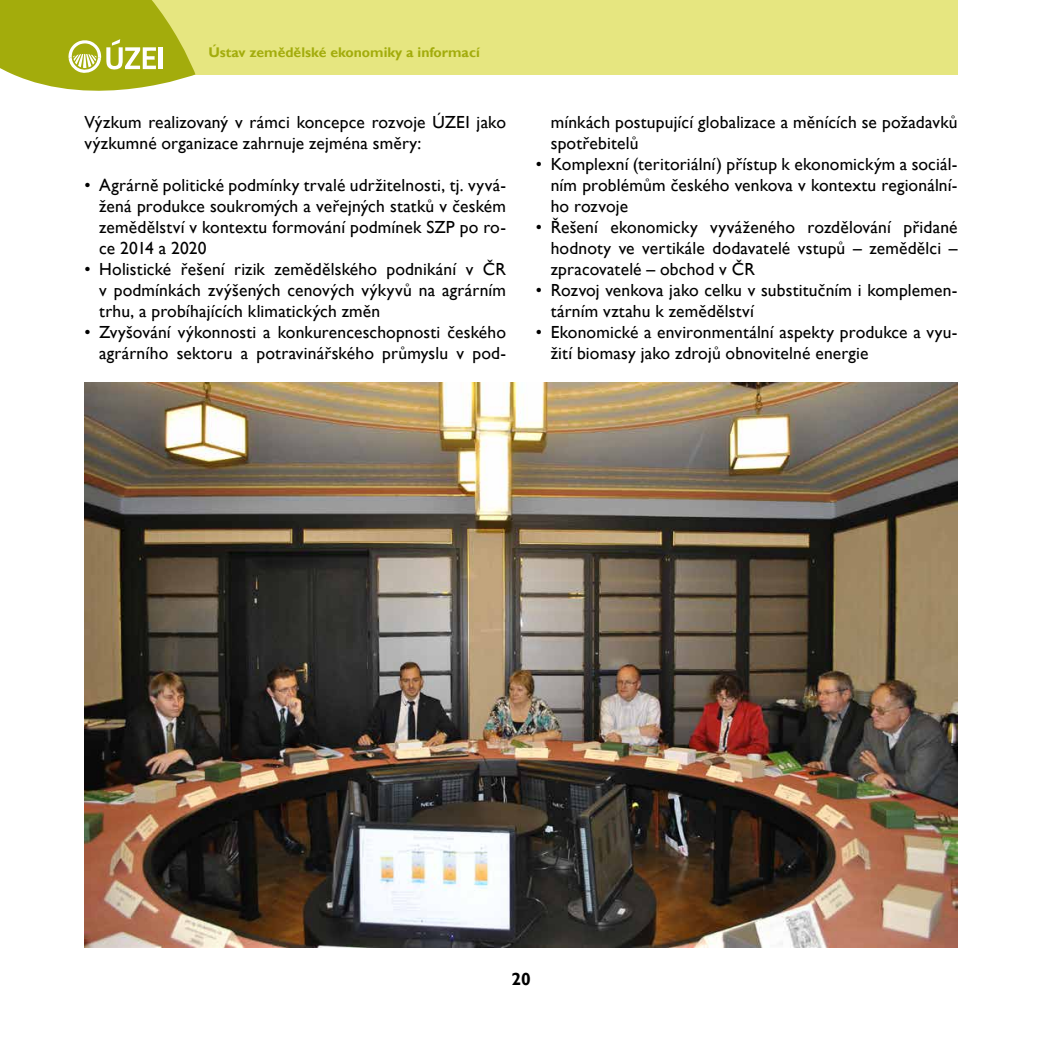
<style>
.page{position:relative;width:1042px;height:1042px;background:#fff}
.page>*{position:absolute;margin:0;border:0;box-sizing:border-box;transform-origin:0 0}
.t1{font:17.5px/21px "Gill Sans";letter-spacing:.01em;color:#000}
.t2{font:700 17.5px "Gill Sans";color:#000}
.t3{font:700 14px "Gill Sans";color:#a3ac0c}
</style>
<div class="page">
<div style="left:84px;top:0;width:873px;height:74px;background:#e6e680"></div>
<svg style="left:0;top:0;width:195px;height:91px"></svg>
<img style="left:84px;top:382px;width:873px;height:565px">
<p class="t3" style="left:208px;top:44px;width:273px">Ústav zemědělské ekonomiky a informací</p>
<p class="t1" style="left:84px;top:112px;width:423px">Výzkum realizovaný v rámci koncepce rozvoje ÚZEI jako výzkumné organizace zahrnuje zejména směry:</p>
<p class="t1" style="left:99px;top:175px;width:408px;text-align:justify;text-indent:-15px">• Agrárně politické podmínky trvalé udržitelnosti, tj. vyvá&shy;žená produkce soukromých a veřejných statků v českém zemědělství v kontextu formování podmínek SZP po ro&shy;ce 2014 a 2020</p>
<p class="t1" style="left:99px;top:259px;width:408px;text-align:justify;text-indent:-15px">• Holistické řešení rizik zemědělského podnikání v ČR v podmínkách zvýšených cenových výkyvů na agrárním trhu, a probíhajících klimatických změn</p>
<p class="t1" style="left:84px;top:322px;width:423px;text-align:right">• Zvyšování výkonnosti a konkurenceschopnosti českého agrárního sektoru a potravinářského průmyslu v pod-</p>
<p class="t1" style="left:551px;top:112px;width:408px">mínkách postupující globalizace a měnících se požadavků spotřebitelů</p>
<p class="t1" style="left:551px;top:154px;width:408px;text-align:justify;text-indent:-15px">• Komplexní (teritoriální) přístup k ekonomickým a sociál&shy;ním problémům českého venkova v kontextu regionální&shy;ho rozvoje</p>
<p class="t1" style="left:551px;top:217px;width:408px;text-align:justify;text-indent:-15px">• Řešení ekonomicky vyváženého rozdělování přidané hodnoty ve vertikále dodavatelé vstupů – zemědělci – zpracovatelé – obchod v ČR</p>
<p class="t1" style="left:551px;top:280px;width:408px;text-indent:-15px">• Rozvoj venkova jako celku v substitučním i komplemen&shy;tárním vztahu k zemědělství</p>
<p class="t1" style="left:551px;top:322px;width:408px;text-indent:-15px">• Ekonomické a environmentální aspekty produkce a vyu&shy;žití biomasy jako zdrojů obnovitelné energie</p>
<p class="t2" style="left:511px;top:968px;width:21px">20</p>
</div>
